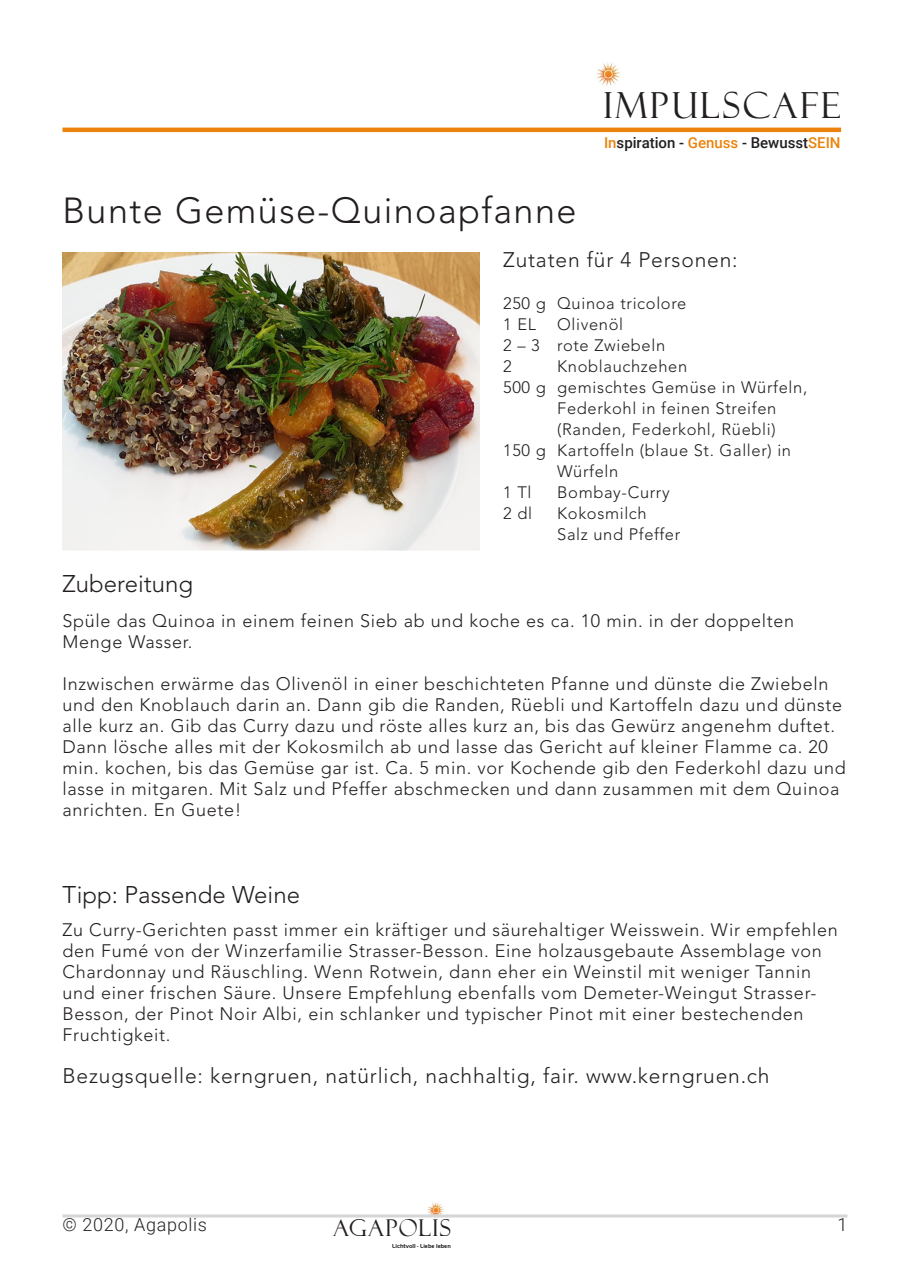
<style>
.page{position:relative;width:910px;height:1280px;background:#fff}
.page>*{position:absolute;margin:0;border:0;box-sizing:border-box;transform-origin:0 0}
.t1{font:300 36px "Avenir LT Std";letter-spacing:.04em;color:#231f20}
.t2{font:36px "Felix Titling";letter-spacing:.07em;color:#231f20}
.t3{font:300 24px "Avenir LT Std";color:#231f20}
.t4{font:23.1px "Felix Titling";letter-spacing:.05em;color:#231f20}
.t5{font:300 21px "Avenir LT Std";letter-spacing:.04em;color:#231f20}
.t6{font:300 18px/21px "Avenir LT Std";letter-spacing:.04em;color:#231f20}
.t7{font:300 18px "Roboto";letter-spacing:.035em;color:#231f20}
.t8{font:300 16.5px/21px "Avenir LT Std";letter-spacing:.04em;color:#231f20}
.t9{font:500 15px "Roboto";color:#231f20}
.t10{font:6px "Handel Gothic";color:#231f20}
.s1{color:#eb830d}
</style>
<div class="page">
<img style="left:427px;top:1202px;width:17px;height:16px">
<hr style="left:63px;top:1214px;width:784px;height:3px;background:#d5d6d8">
<hr style="left:63px;top:128px;width:778px;height:4px;background:#eb830d">
<img style="left:596px;top:63px;width:24px;height:23px">
<img style="left:63px;top:252px;width:416px;height:298px">
<h1 class="t2" style="left:603px;top:85px;width:238px">IMPULSCAFE</h1>
<h1 class="t1" style="left:63px;top:190px;width:515px">Bunte Gemüse-Quinoapfanne</h1>
<p class="t9" style="left:604px;top:132px;width:238px"><span class="s1">In</span>spiration - <span class="s1">Genuss</span> - Bewusst<span class="s1">SEIN</span></p>
<h2 class="t3" style="left:63px;top:570px;width:132px">Zubereitung</h2>
<p class="t5" style="left:503px;top:248px;width:236px">Zutaten für 4 Personen:</p>
<p class="t8" style="left:503px;top:293px;width:185px">250 g Quinoa tricolore<br>1 EL</p>
<p class="t8" style="left:503px;top:314px;width:163px;text-indent:54px">Olivenöl<br>2 – 3 rote Zwiebeln<br>2</p>
<p class="t8" style="left:557px;top:356px;width:132px">Knoblauchzehen</p>
<p class="t8" style="left:503px;top:377px;width:306px">500 g gemischtes Gemüse in Würfeln,</p>
<p class="t8" style="left:557px;top:398px;width:221px">Federkohl in feinen Streifen</p>
<p class="t8" style="left:557px;top:419px;width:220px">(Randen, Federkohl, Rüebli)</p>
<p class="t8" style="left:503px;top:440px;width:289px">150 g Kartoffeln (blaue St. Galler) in</p>
<p class="t8" style="left:557px;top:461px;width:63px">Würfeln</p>
<p class="t8" style="left:503px;top:482px;width:30px">1 Tl</p>
<p class="t8" style="left:557px;top:482px;width:114px">Bombay-Curry</p>
<p class="t8" style="left:503px;top:503px;width:30px">2 dl</p>
<p class="t8" style="left:557px;top:503px;width:125px">Kokosmilch<br>Salz und Pfeffer</p>
<p class="t6" style="left:63px;top:610px;width:733px">Spüle das Quinoa in einem feinen Sieb ab und koche es ca. 10 min. in der doppelten<br>Menge Wasser.</p>
<p class="t6" style="left:63px;top:673px;width:785px">Inzwischen erwärme das Olivenöl in einer beschichteten Pfanne und dünste die Zwiebeln und den Knoblauch darin an. Dann gib die Randen, Rüebli und Kartoffeln dazu und dünste alle kurz an. Gib das Curry dazu und röste alles kurz an, bis das Gewürz angenehm duftet.<br>Dann lösche alles mit der Kokosmilch ab und lasse das Gericht auf kleiner Flamme ca. 20 min. kochen, bis das Gemüse gar ist. Ca. 5 min. vor Kochende gib den Federkohl dazu und lasse in mitgaren. Mit Salz und Pfeffer abschmecken und dann zusammen mit dem Quinoa anrichten. En Guete!</p>
<h2 class="t3" style="left:63px;top:880px;width:239px">Tipp: Passende Weine</h2>
<p class="t6" style="left:63px;top:919px;width:777px">Zu Curry-Gerichten passt immer ein kräftiger und säurehaltiger Weisswein. Wir empfehlen den Fumé von der Winzerfamilie Strasser-Besson. Eine holzausgebaute Assemblage von Chardonnay und Räuschling. Wenn Rotwein, dann eher ein Weinstil mit weniger Tannin und einer frischen Säure. Unsere Empfehlung ebenfalls vom Demeter-Weingut Strasser-Besson, der Pinot Noir Albi, ein schlanker und typischer Pinot mit einer bestechenden Fruchtigkeit.</p>
<p class="t5" style="left:63px;top:1063px;width:708px">Bezugsquelle: kerngruen, natürlich, nachhaltig, fair. www.kerngruen.ch</p>
<p class="t7" style="left:63px;top:1212px;width:146px">© 2020, Agapolis</p>
<p class="t7" style="left:837px;top:1212px;width:11px">1</p>
<p class="t10" style="left:392px;top:1243px;width:60px">Lichtvoll - Liebe leben</p>
<p class="t4" style="left:333px;top:1215px;width:119px">AGAPOLIS</p>
</div>
